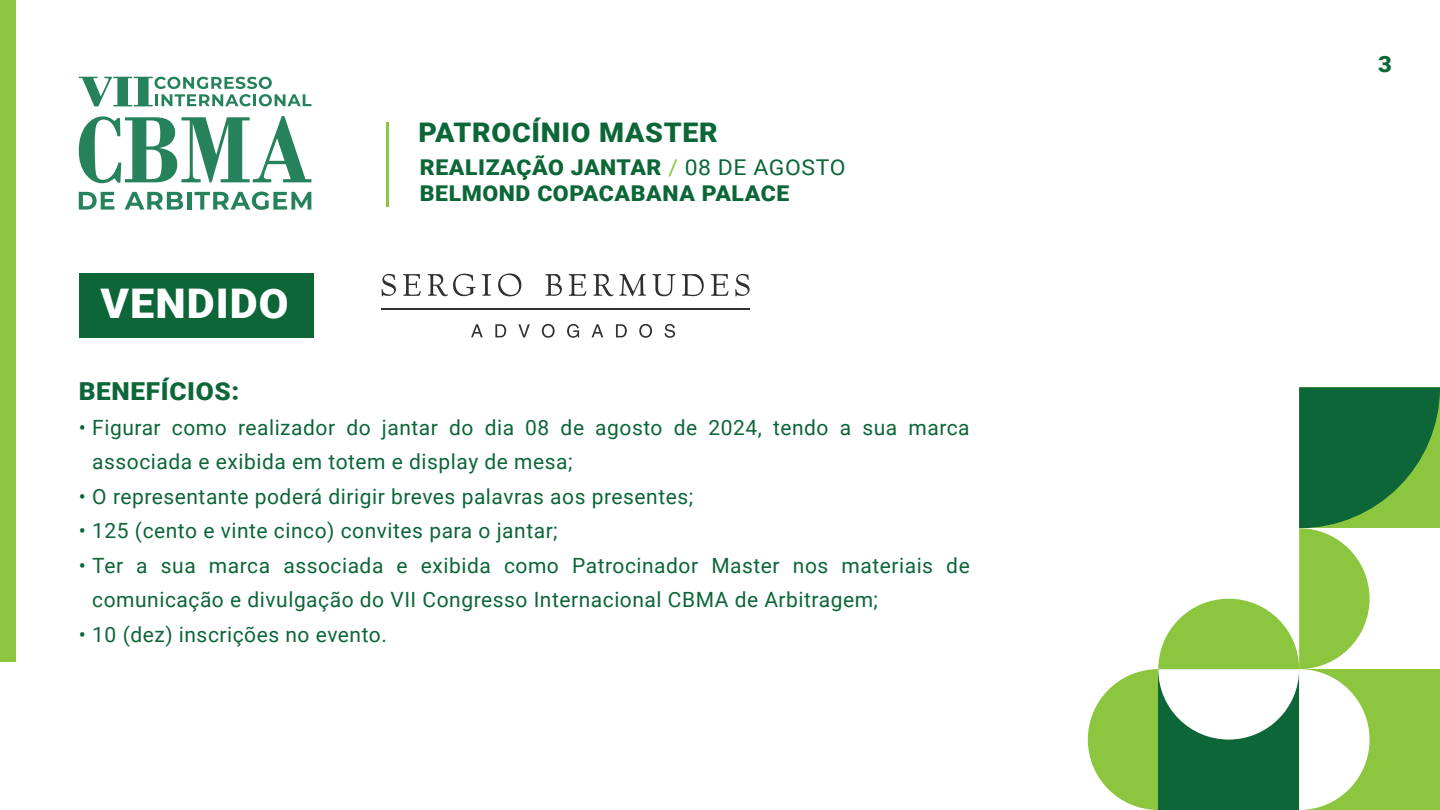
<style>
.page{position:relative;width:1440px;height:810px;background:#fff}
.page>*{position:absolute;margin:0;border:0;box-sizing:border-box;transform-origin:0 0}
.t1{font:900 40.88px "Roboto";letter-spacing:.025em;color:#fff;scale:1.06 1}
.t2{font:900 27px "Roboto";letter-spacing:.025em;color:#0c6638;scale:1.06 1}
.t3{font:900 24.75px "Roboto";letter-spacing:.025em;color:#0c6638;scale:1.06 1}
.t4{font:900 22.5px "Roboto";color:#0c6638;scale:1.06 1}
.t5{font:900 21.75px/26.3px "Roboto";letter-spacing:.025em;color:#0c6638;scale:1.06 1}
.t6{font:21px/34.5px "Roboto";letter-spacing:.025em;color:#0c6638}
.s1{font-weight:400;color:#8bc63e}
.s2{font-weight:400}
</style>
<div class="page">
<svg style="left:79px;top:116px;width:232px;height:67px"></svg>
<svg style="left:79px;top:192px;width:35px;height:18px"></svg>
<svg style="left:125px;top:192px;width:58px;height:18px"></svg>
<hr style="left:187px;top:192px;width:4px;height:18px;background:#26825a">
<svg style="left:195px;top:192px;width:116px;height:18px"></svg>
<svg style="left:79px;top:77px;width:232px;height:29px"></svg>
<hr style="left:386px;top:122px;width:3px;height:85px;background:#8bc63e">
<svg style="left:1088px;top:387px;width:352px;height:423px"></svg>
<div style="left:0;top:0;width:15px;height:662px;background:#8bc63e"></div>
<div style="left:79px;top:274px;width:234px;height:64px;background:#0c6638"></div>
<svg style="left:382px;top:274px;width:14px;height:22px"></svg>
<svg style="left:403px;top:274px;width:18px;height:22px"></svg>
<svg style="left:428px;top:274px;width:47px;height:22px"></svg>
<svg style="left:482px;top:274px;width:9px;height:22px"></svg>
<svg style="left:498px;top:274px;width:23px;height:22px"></svg>
<svg style="left:545px;top:274px;width:17px;height:22px"></svg>
<svg style="left:569px;top:274px;width:17px;height:22px"></svg>
<svg style="left:593px;top:274px;width:53px;height:22px"></svg>
<svg style="left:653px;top:274px;width:23px;height:22px"></svg>
<svg style="left:682px;top:274px;width:22px;height:22px"></svg>
<svg style="left:711px;top:274px;width:18px;height:22px"></svg>
<svg style="left:735px;top:274px;width:15px;height:22px"></svg>
<svg style="left:471px;top:324px;width:12px;height:13px"></svg>
<svg style="left:495px;top:324px;width:11px;height:13px"></svg>
<svg style="left:518px;top:324px;width:12px;height:13px"></svg>
<svg style="left:542px;top:324px;width:13px;height:14px"></svg>
<svg style="left:567px;top:324px;width:12px;height:14px"></svg>
<svg style="left:592px;top:324px;width:11px;height:13px"></svg>
<svg style="left:616px;top:324px;width:11px;height:13px"></svg>
<svg style="left:639px;top:324px;width:13px;height:14px"></svg>
<svg style="left:665px;top:324px;width:10px;height:14px"></svg>
<hr style="left:382px;top:308px;width:368px;height:2px;background:#312f30">
<h1 class="t1" style="left:101px;top:275px;width:179px">VENDIDO</h1>
<p class="t2" style="left:418px;top:113px;width:284px">PATROCÍNIO MASTER</p>
<p class="t5" style="left:420px;top:153px;width:403px">REALIZAÇÃO JANTAR <span class="s1">/</span> <span class="s2">08 DE AGOSTO<br></span>BELMOND COPACABANA PALACE</p>
<p class="t3" style="left:79px;top:374px;width:153px">BENEFÍCIOS:</p>
<p class="t6" style="left:92px;top:409px;width:879px;text-indent:-14px">• Figurar como realizador do jantar do dia 08 de agosto de 2024, tendo a sua marca associada e exibida em totem e display de mesa;</p>
<p class="t6" style="left:79px;top:478px;width:616px">• O representante poderá dirigir breves palavras aos presentes;</p>
<p class="t6" style="left:79px;top:513px;width:480px">• 125 (cento e vinte cinco) convites para o jantar;</p>
<p class="t6" style="left:92px;top:547px;width:879px;text-indent:-14px">• Ter a sua marca associada e exibida como Patrocinador Master nos materiais de comunicação e divulgação do VII Congresso Internacional CBMA de Arbitragem;</p>
<p class="t6" style="left:79px;top:616px;width:310px">• 10 (dez) inscrições no evento.</p>
<p class="t4" style="left:1378px;top:48px;width:14px">3</p>
</div>
